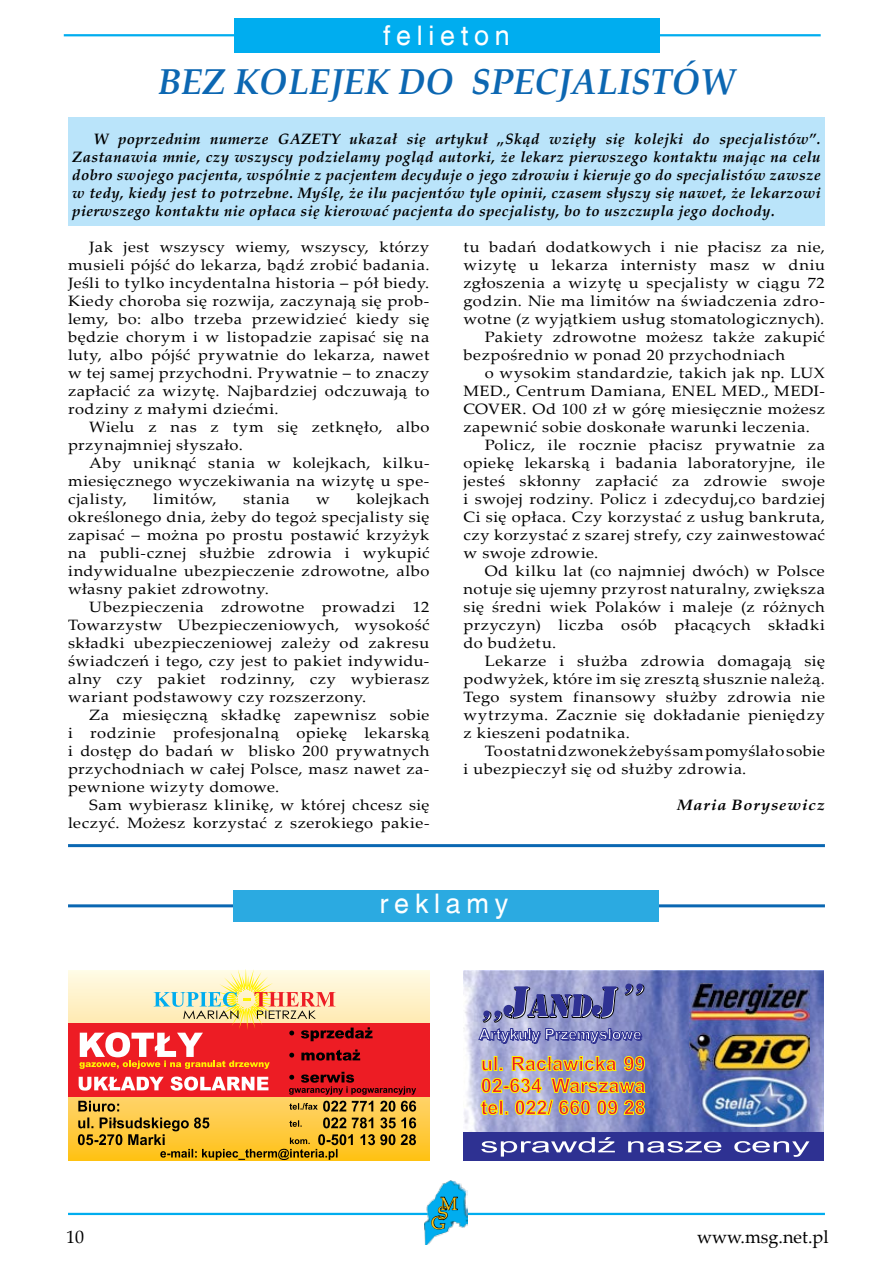
<style>
.page{position:relative;width:893px;height:1263px;background:#fff}
.page>*{position:absolute;margin:0;border:0;box-sizing:border-box;transform-origin:0 0}
.t1{font:italic 700 36px "Palatino Linotype";color:#0c67b2;scale:.96 1}
.t2{font:27px "Switzerland";letter-spacing:.21em;color:#fff}
.t3{font:18px "Palatino Linotype";color:#000}
.t4{font:18px "Book Antiqua";color:#fdc215}
.t5{font:15px/18px "Palatino Linotype";letter-spacing:.03em;color:#000;text-align:justify;scale:1.1 1}
.t6{font:italic 700 15px/18px "Palatino Linotype";letter-spacing:.025em;color:#000;text-align:justify}
.t7{font:italic 700 15px "Palatino Linotype";letter-spacing:.05em;color:#000;scale:1.1 1}
</style>
<div class="page">
<hr style="left:68px;top:1213px;width:757px;height:2px;background:#00adef">
<hr style="left:64px;top:34px;width:757px;height:2px;background:#00adef">
<div style="left:234px;top:18px;width:425px;height:34px;background:#00adef"></div>
<img style="left:424px;top:1180px;width:43px;height:64px">
<svg style="left:431px;top:1196px;width:27px;height:34px"></svg>
<hr style="left:68px;top:904px;width:757px;height:3px;background:#0a67b2">
<img style="left:463px;top:970px;width:361px;height:191px">
<img style="left:690px;top:984px;width:120px;height:142px">
<svg style="left:624px;top:983px;width:20px;height:12px"></svg>
<svg style="left:482px;top:986px;width:136px;height:36px;background:#7478b0"></svg>
<svg style="left:478px;top:1028px;width:164px;height:16px;background:#7c80bd"></svg>
<svg style="left:482px;top:1060px;width:10px;height:11px"></svg>
<svg style="left:512px;top:1056px;width:104px;height:15px;background:#d4a25e"></svg>
<svg style="left:624px;top:1056px;width:21px;height:15px"></svg>
<svg style="left:481px;top:1078px;width:61px;height:15px"></svg>
<svg style="left:551px;top:1078px;width:94px;height:15px"></svg>
<svg style="left:481px;top:1100px;width:27px;height:15px"></svg>
<svg style="left:515px;top:1100px;width:38px;height:15px"></svg>
<svg style="left:559px;top:1100px;width:31px;height:15px"></svg>
<svg style="left:597px;top:1100px;width:21px;height:15px"></svg>
<svg style="left:624px;top:1100px;width:21px;height:15px"></svg>
<div style="left:464px;top:1132px;width:360px;height:29px;background:#2e3192"></div>
<svg style="left:481px;top:1137px;width:134px;height:19px"></svg>
<svg style="left:628px;top:1141px;width:93px;height:11px"></svg>
<svg style="left:734px;top:1141px;width:75px;height:16px"></svg>
<div style="left:234px;top:890px;width:425px;height:32px;background:#2baae1"></div>
<hr style="left:68px;top:844px;width:757px;height:3px;background:#0a67b2">
<div style="left:68px;top:117px;width:757px;height:108px;background:#bae4fa"></div>
<svg style="left:68px;top:970px;width:361px;height:191px;background:#fdc96a"></svg>
<div style="left:68px;top:1023px;width:361px;height:73px;background:#ed1c24"></div>
<svg style="left:79px;top:969px;width:337px;height:126px"></svg>
<svg style="left:78px;top:1101px;width:338px;height:59px;background:#d6a934"></svg>
<h2 class="t2" style="left:383px;top:20px;width:128px">felieton</h2>
<h1 class="t1" style="left:158px;top:57px;width:602px">BEZ KOLEJEK DO SPECJALISTÓW</h1>
<p class="t6" style="left:72px;top:129px;width:750px;text-indent:21px">W poprzednim numerze GAZETY ukazał się artykuł „Skąd wzięły się kolejki do specjalistów”.<br>Zastanawia mnie, czy wszyscy podzielamy pogląd autorki, że lekarz pierwszego kontaktu mając na celu dobro swojego pacjenta, wspólnie z pacjentem decyduje o jego zdrowiu i kieruje go do specjalistów zawsze w tedy, kiedy jest to potrzebne. Myślę, że ilu pacjentów tyle opinii, czasem słyszy się nawet, że lekarzowi pierwszego kontaktu nie opłaca się kierować pacjenta do specjalisty, bo to uszczupla jego dochody.</p>
<p class="t5" style="left:68px;top:237px;width:330px;text-indent:21px">Jak jest wszyscy wiemy, wszyscy, którzy musieli pójść do lekarza, bądź zrobić badania.<br>Jeśli to tylko incydentalna historia – pół biedy.<br>Kiedy choroba się rozwija, zaczynają się prob&shy;lemy, bo: albo trzeba przewidzieć kiedy się będzie chorym i w listopadzie zapisać się na luty, albo pójść prywatnie do lekarza, nawet w tej samej przychodni. Prywatnie – to znaczy zapłacić za wizytę. Najbardziej odczuwają to rodziny z małymi dziećmi.</p>
<p class="t5" style="left:68px;top:417px;width:330px;text-indent:21px">Wielu z nas z tym się zetknęło, albo przynajmniej słyszało.</p>
<p class="t5" style="left:68px;top:453px;width:330px;text-indent:21px">Aby uniknąć stania w kolejkach, kilku&shy;miesięcznego wyczekiwania na wizytę u spe&shy;cjalisty,</p>
<p class="t5" style="left:153px;top:489px;width:59px">limitów,</p>
<p class="t5" style="left:243px;top:489px;width:44px">stania</p>
<p class="t5" style="left:316px;top:489px;width:14px">w</p>
<p class="t5" style="left:68px;top:489px;width:330px;text-indent:288px">kolejkach określonego dnia, żeby do tegoż specjalisty się zapisać – można po prostu postawić krzyżyk na publi-cznej służbie zdrowia i wykupić indywidualne ubezpieczenie zdrowotne, albo własny pakiet zdrowotny.</p>
<p class="t5" style="left:68px;top:597px;width:330px;text-indent:21px">Ubezpieczenia zdrowotne prowadzi 12<br>Towarzystw Ubezpieczeniowych, wysokość składki ubezpieczeniowej zależy od zakresu świadczeń i tego, czy jest to pakiet indywidu&shy;alny czy pakiet rodzinny, czy wybierasz wariant podstawowy czy rozszerzony.</p>
<p class="t5" style="left:68px;top:705px;width:330px;text-indent:21px">Za miesięczną składkę zapewnisz sobie i rodzinie profesjonalną opiekę lekarską i dostęp do badań w blisko 200 prywatnych przychodniach w całej Polsce, masz nawet za&shy;pewnione wizyty domowe.</p>
<p class="t5" style="left:68px;top:795px;width:330px;text-align:right">Sam wybierasz klinikę, w której chcesz się leczyć. Możesz korzystać z szerokiego pakie-</p>
<p class="t5" style="left:463px;top:237px;width:330px">tu badań dodatkowych i nie płacisz za nie,</p>
<p class="t5" style="left:463px;top:255px;width:330px">wizytę u lekarza internisty masz w dniu</p>
<p class="t5" style="left:463px;top:273px;width:330px">zgłoszenia a wizytę u specjalisty w ciągu 72</p>
<p class="t5" style="left:463px;top:291px;width:330px">godzin. Nie ma limitów na świadczenia zdro-</p>
<p class="t5" style="left:463px;top:309px;width:330px">wotne (z wyjątkiem usług stomatologicznych).</p>
<p class="t5" style="left:485px;top:327px;width:311px">Pakiety zdrowotne możesz także zakupić</p>
<p class="t5" style="left:463px;top:345px;width:294px">bezpośrednio w ponad 20 przychodniach</p>
<p class="t5" style="left:485px;top:363px;width:311px">o wysokim standardzie, takich jak np. LUX</p>
<p class="t5" style="left:463px;top:381px;width:330px">MED., Centrum Damiana, ENEL MED., MEDI-</p>
<p class="t5" style="left:463px;top:399px;width:330px">COVER. Od 100 zł w górę miesięcznie możesz</p>
<p class="t5" style="left:463px;top:417px;width:316px">zapewnić sobie doskonałe warunki leczenia.</p>
<p class="t5" style="left:485px;top:435px;width:311px">Policz, ile rocznie płacisz prywatnie za</p>
<p class="t5" style="left:463px;top:453px;width:330px">opiekę lekarską i badania laboratoryjne, ile</p>
<p class="t5" style="left:463px;top:471px;width:330px">jesteś skłonny zapłacić za zdrowie swoje</p>
<p class="t5" style="left:463px;top:489px;width:330px">i swojej rodziny. Policz i zdecyduj,co bardziej</p>
<p class="t5" style="left:463px;top:507px;width:330px">Ci się opłaca. Czy korzystać z usług bankruta,</p>
<p class="t5" style="left:463px;top:525px;width:330px">czy korzystać z szarej strefy, czy zainwestować</p>
<p class="t5" style="left:463px;top:543px;width:124px">w swoje zdrowie.</p>
<p class="t5" style="left:485px;top:561px;width:311px">Od kilku lat (co najmniej dwóch) w Polsce</p>
<p class="t5" style="left:463px;top:579px;width:330px">notuje się ujemny przyrost naturalny, zwiększa</p>
<p class="t5" style="left:463px;top:597px;width:330px">się średni wiek Polaków i maleje (z różnych</p>
<p class="t5" style="left:463px;top:615px;width:330px">przyczyn) liczba osób płacących składki</p>
<p class="t5" style="left:463px;top:633px;width:86px">do budżetu.</p>
<p class="t5" style="left:485px;top:651px;width:311px">Lekarze i służba zdrowia domagają się</p>
<p class="t5" style="left:463px;top:669px;width:330px">podwyżek, które im się zresztą słusznie należą.</p>
<p class="t5" style="left:463px;top:687px;width:330px">Tego system finansowy służby zdrowia nie</p>
<p class="t5" style="left:463px;top:705px;width:330px">wytrzyma. Zacznie się dokładanie pieniędzy</p>
<p class="t5" style="left:463px;top:723px;width:153px">z kieszeni podatnika.</p>
<p class="t5" style="left:485px;top:741px;width:311px">To ostatni dzwonek żebyś sam pomyślał o sobie</p>
<p class="t5" style="left:463px;top:759px;width:259px">i ubezpieczył się od służby zdrowia.</p>
<p class="t7" style="left:677px;top:794px;width:136px">Maria Borysewicz</p>
<h2 class="t2" style="left:380px;top:887px;width:130px">reklamy</h2>
<p class="t4" style="left:441px;top:1191px;width:19px">M</p>
<p class="t4" style="left:438px;top:1200px;width:11px">S</p>
<p class="t4" style="left:432px;top:1210px;width:15px">G</p>
<p class="t3" style="left:66px;top:1224px;width:19px">10</p>
<p class="t3" style="left:697px;top:1224px;width:133px">www.msg.net.pl</p>
</div>
